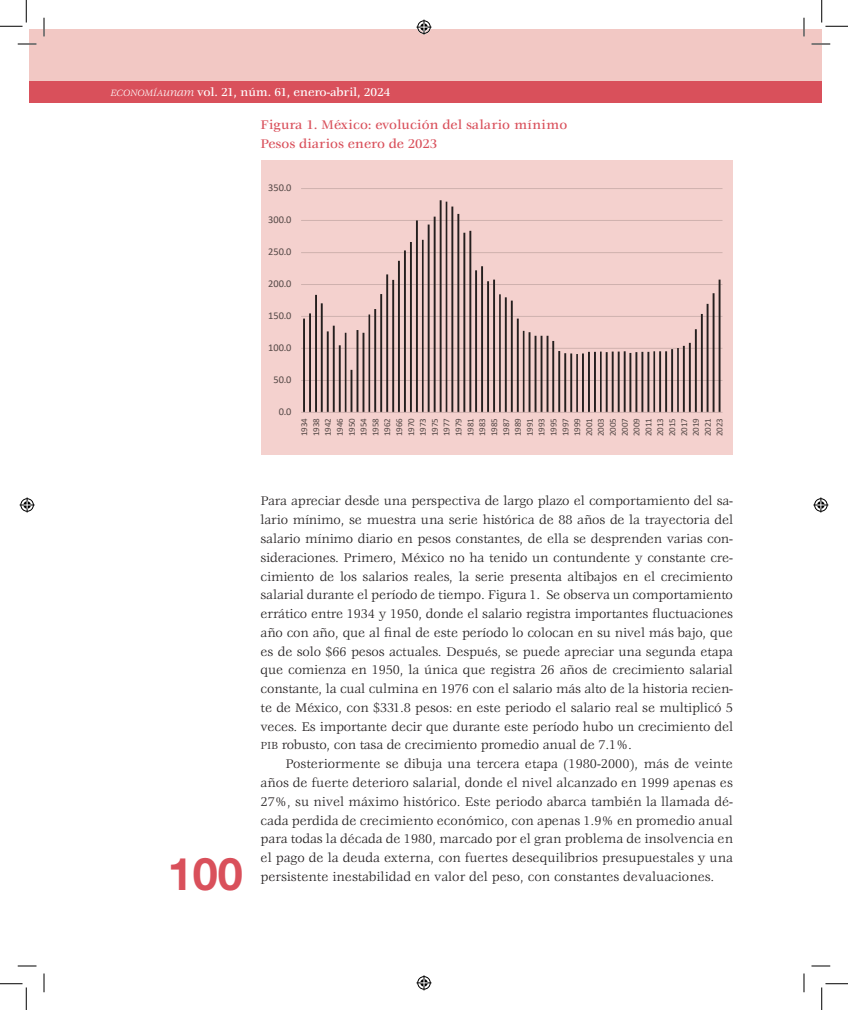
<style>
.page{position:relative;width:848px;height:1010px;background:#fff}
.page>*{position:absolute;margin:0;border:0;box-sizing:border-box;transform-origin:0 0}
.t1{font:700 45px "Helvetica Neue LT Std";color:#d9505b}
.TXT{font:13.75px/18.8px "Veljovic Std";letter-spacing:-.01em;color:#231f20;text-align:justify}
.TXT_02{font:13.75px/18.8px "Veljovic Std";color:#231f20;text-align:justify}
.TITULO_CUADROS{font:500 13.75px/18.8px "Veljovic Std";color:#d9505b}
.t2{font:500 12.5px "Veljovic Std";letter-spacing:-.01em;color:#fff}
.t3{font:10.38px "Calibri";letter-spacing:-.005em;color:#595959}
.t4{font:9px/11.9px "Calibri";letter-spacing:.01em;color:#595959;text-align:justify}
.s1{font-family:"Veljovic Book Italic SC800";font-weight:400;font-size:10px}
.s2{font-family:"Veljovic";font-weight:400;font-style:italic}
.s3{font-size:11.25px}
</style>
<div class="page">
<div style="left:29px;top:29px;width:792px;height:56px;background:#f2c8c4"></div>
<div style="left:29px;top:81px;width:792px;height:22px;background:#d9505b"></div>
<svg style="left:261px;top:160px;width:471px;height:294px;background:#debebb"></svg>
<svg style="left:18px;top:43px;width:18px;height:2px"></svg>
<svg style="left:811px;top:43px;width:18px;height:2px"></svg>
<svg style="left:18px;top:965px;width:18px;height:1px"></svg>
<svg style="left:811px;top:965px;width:18px;height:1px"></svg>
<svg style="left:43px;top:18px;width:2px;height:18px"></svg>
<svg style="left:43px;top:973px;width:2px;height:18px"></svg>
<svg style="left:803px;top:18px;width:1px;height:18px"></svg>
<svg style="left:803px;top:973px;width:1px;height:18px"></svg>
<svg style="left:0;top:0;width:27px;height:27px"></svg>
<svg style="left:0;top:983px;width:27px;height:26px"></svg>
<svg style="left:821px;top:0;width:26px;height:27px"></svg>
<svg style="left:821px;top:983px;width:26px;height:26px"></svg>
<svg style="left:416px;top:20px;width:15px;height:15px"></svg>
<svg style="left:416px;top:975px;width:15px;height:15px"></svg>
<svg style="left:20px;top:497px;width:15px;height:15px"></svg>
<svg style="left:813px;top:497px;width:15px;height:15px"></svg>
<p class="t2" style="left:110px;top:85px;width:281px"><span class="s1">ECONOMÍA</span><span class="s2">unam</span> vol. 21, núm. 61, enero-abril, 2024</p>
<p class="TITULO_CUADROS" style="left:260px;top:116px;width:308px">Figura 1. México: evolución del salario mínimo<br>Pesos diarios enero de 2023</p>
<p class="t3" style="left:268px;top:181px;width:25px">350.0</p>
<p class="t3" style="left:268px;top:212px;width:25px">300.0</p>
<p class="t3" style="left:268px;top:244px;width:25px">250.0</p>
<p class="t3" style="left:268px;top:276px;width:25px">200.0</p>
<p class="t3" style="left:268px;top:308px;width:25px">150.0</p>
<p class="t3" style="left:268px;top:340px;width:25px">100.0</p>
<p class="t3" style="left:273px;top:372px;width:20px">50.0</p>
<p class="t3" style="left:278px;top:404px;width:14px">0.0</p>
<p class="t4" style="left:298px;top:436px;width:20px;rotate:-90deg">1934<br>1938<br>1942<br>1946<br>1950<br>1954<br>1958<br>1962<br>1966<br>1970<br>1973<br>1975<br>1977<br>1979<br>1981<br>1983<br>1985<br>1987<br>1989<br>1991<br>1993<br>1995<br>1997<br>1999<br>2001<br>2003<br>2005<br>2007<br>2009<br>2011<br>2013<br>2015<br>2017<br>2019<br>2021<br>2023</p>
<h1 class="t1" style="left:168px;top:845px;width:77px">100</h1>
<p class="TXT" style="left:260px;top:492px;width:474px">Para apreciar desde una perspectiva de largo plazo el comportamiento del sa&shy;lario mínimo, se muestra una serie histórica de 88 años de la trayectoria del salario mínimo diario en pesos constantes, de ella se desprenden varias con&shy;sideraciones. Primero, México no ha tenido un contundente y constante cre&shy;cimiento de los salarios reales, la serie presenta altibajos en el crecimiento salarial durante el período de tiempo. Figura 1. Se observa un comportamiento errático entre 1934 y 1950, donde el salario registra importantes fluctuaciones año con año, que al final de este período lo colocan en su nivel más bajo, que es de solo $66 pesos actuales. Después, se puede apreciar una segunda etapa que comienza en 1950, la única que registra 26 años de crecimiento salarial constante, la cual culmina en 1976 con el salario más alto de la historia recien&shy;te de México, con $331.8 pesos: en este periodo el salario real se multiplicó 5 veces. Es importante decir que durante este período hubo un crecimiento del <span class="s3">PIB</span> robusto, con tasa de crecimiento promedio anual de 7.1%.</p>
<p class="TXT_02" style="left:260px;top:755px;width:474px;text-indent:25px">Posteriormente se dibuja una tercera etapa (1980-2000), más de veinte años de fuerte deterioro salarial, donde el nivel alcanzado en 1999 apenas es 27%, su nivel máximo histórico. Este periodo abarca también la llamada dé&shy;cada perdida de crecimiento económico, con apenas 1.9% en promedio anual para todas la década de 1980, marcado por el gran problema de insolvencia en el pago de la deuda externa, con fuertes desequilibrios presupuestales y una persistente inestabilidad en valor del peso, con constantes devaluaciones.</p>
</div>
